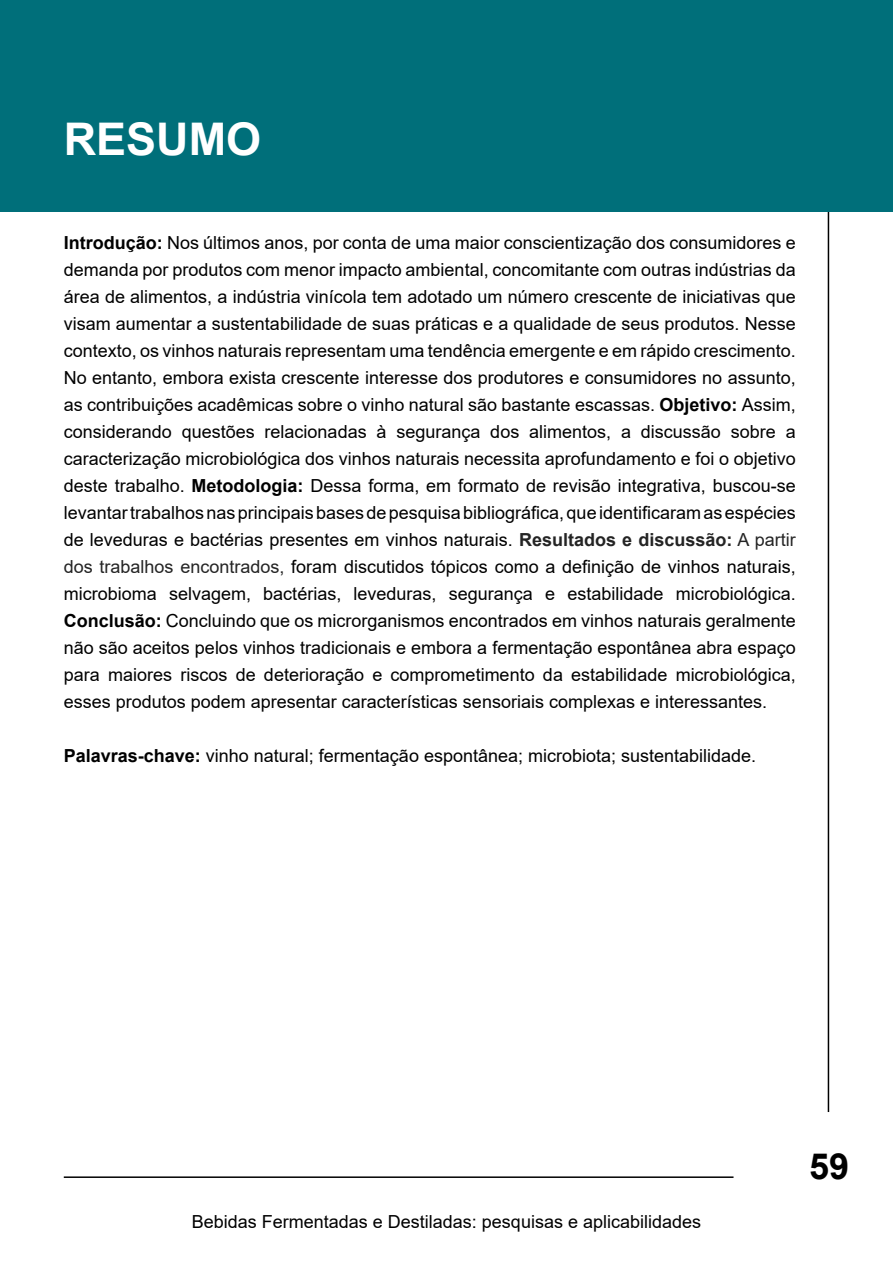
<style>
.page{position:relative;width:893px;height:1263px;background:#fff}
.page>*{position:absolute;margin:0;border:0;box-sizing:border-box;transform-origin:0 0}
.t1{font:700 45px "Arial";color:#fff}
.t2{font:700 36px "Arial";color:#000}
.t3{font:18px/27px "Arial";color:#000;text-align:justify}
.s1{font-weight:700}
.s2{font-weight:700;color:#242424}
.s3{color:#242424}
</style>
<div class="page">
<hr style="left:828px;top:85px;width:1px;height:1027px;background:#000">
<hr style="left:64px;top:1176px;width:669px;height:2px;background:#000">
<div style="left:0;top:0;width:893px;height:211px;background:#006f7a"></div>
<h1 class="t1" style="left:64px;top:108px;width:199px">RESUMO</h1>
<p class="t3" style="left:64px;top:229px;width:733px"><span class="s1">Introdução:</span> Nos últimos anos, por conta de uma maior conscientização dos consumidores e demanda por produtos com menor impacto ambiental, concomitante com outras indústrias da área de alimentos, a indústria vinícola tem adotado um número crescente de iniciativas que visam aumentar a sustentabilidade de suas práticas e a qualidade de seus produtos. Nesse contexto, os vinhos naturais representam uma tendência emergente e em rápido crescimento.<br>No entanto, embora exista crescente interesse dos produtores e consumidores no assunto, as contribuições acadêmicas sobre o vinho natural são bastante escassas. <span class="s1">Objetivo:</span> Assim, considerando questões relacionadas à segurança dos alimentos, a discussão sobre a caracterização microbiológica dos vinhos naturais necessita aprofundamento e foi o objetivo deste trabalho. <span class="s1">Metodologia:</span> Dessa forma, em formato de revisão integrativa, buscou-se levantar trabalhos nas principais bases de pesquisa bibliográfica, que identificaram as espécies de leveduras e bactérias presentes em vinhos naturais. <span class="s2">Resultados e discussão:</span> <span class="s3">A partir dos trabalhos encontrados,</span> foram discutidos tópicos como a definição de vinhos naturais, microbioma selvagem, bactérias, leveduras, segurança e estabilidade microbiológica.<br><span class="s1">Conclusão:</span> Concluindo que os microrganismos encontrados em vinhos naturais geralmente não são aceitos pelos vinhos tradicionais e embora a fermentação espontânea abra espaço para maiores riscos de deterioração e comprometimento da estabilidade microbiológica, esses produtos podem apresentar características sensoriais complexas e interessantes.</p>
<p class="t3" style="left:64px;top:742px;width:694px"><span class="s1">Palavras-chave:</span> vinho natural; fermentação espontânea; microbiota; sustentabilidade.</p>
<p class="t3" style="left:192px;top:1208px;width:511px">Bebidas Fermentadas e Destiladas: pesquisas e aplicabilidades</p>
<h2 class="t2" style="left:809px;top:1141px;width:42px">59</h2>
</div>
